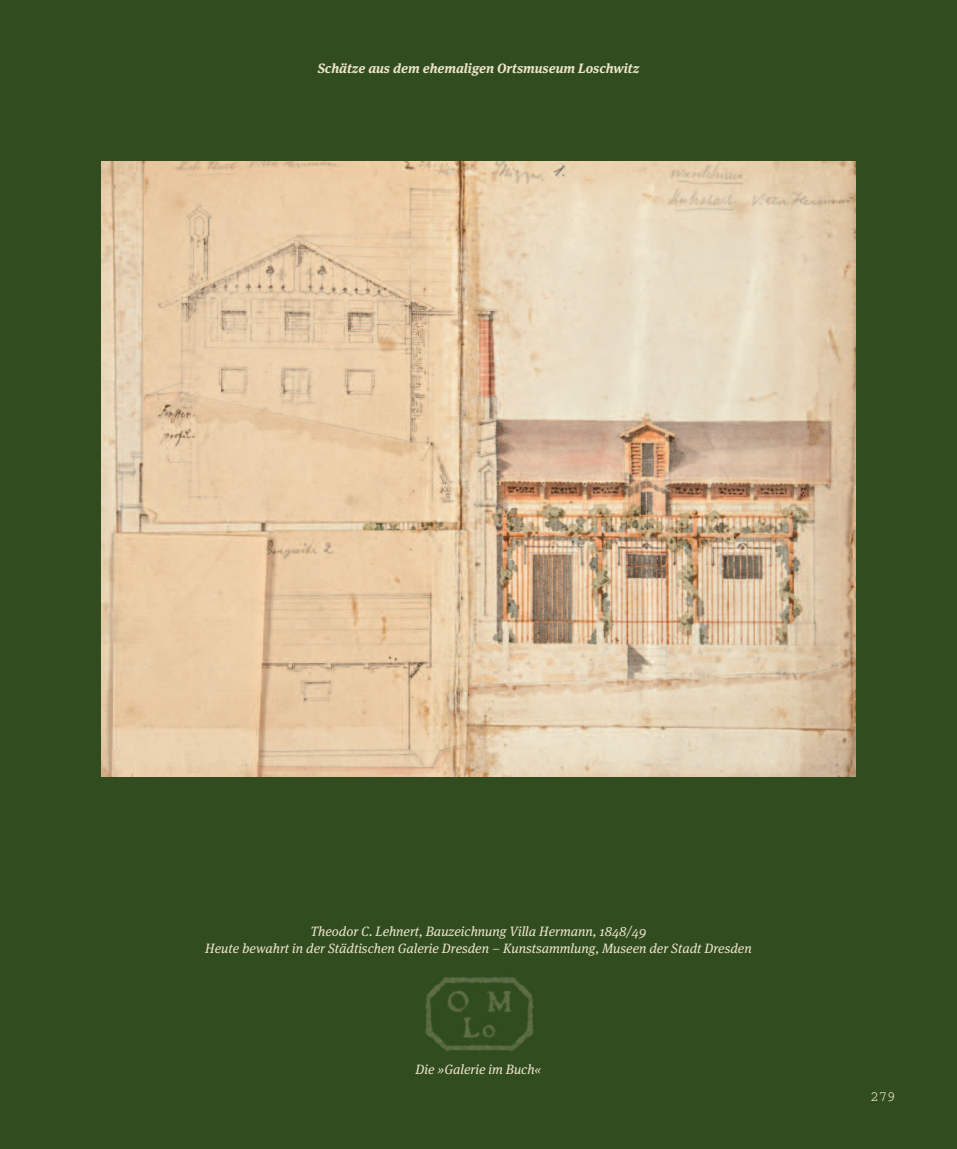
<style>
.page{position:relative;width:957px;height:1149px;background:#fff}
.page>*{position:absolute;margin:0;border:0;box-sizing:border-box;transform-origin:0 0}
.t1{font:14.25px "Courier";color:#ece4ca}
.t2{font:italic 13.5px/17.2px "Meta Serif OT";color:#ece4ca;text-align:center}
.t3{font:italic 700 13.5px "Meta Serif OT";color:#ece4ca}
</style>
<div class="page">
<div style="left:0;top:0;width:957px;height:1148px;background:#314c1f"></div>
<img style="left:101px;top:162px;width:754px;height:614px">
<img style="left:425px;top:977px;width:109px;height:74px">
<p class="t3" style="left:318px;top:63px;width:323px">Schätze aus dem ehemaligen Ortsmuseum Loschwitz</p>
<p class="t2" style="left:205px;top:923px;width:548px">Theodor C. Lehnert, Bauzeichnung Villa Hermann, 1848/49<br>Heute bewahrt in der Städtischen Galerie Dresden – Kunstsammlung, Museen der Stadt Dresden</p>
<p class="t2" style="left:415px;top:1061px;width:127px">Die »Galerie im Buch«</p>
<p class="t1" style="left:870px;top:1091px;width:27px">279</p>
</div>
